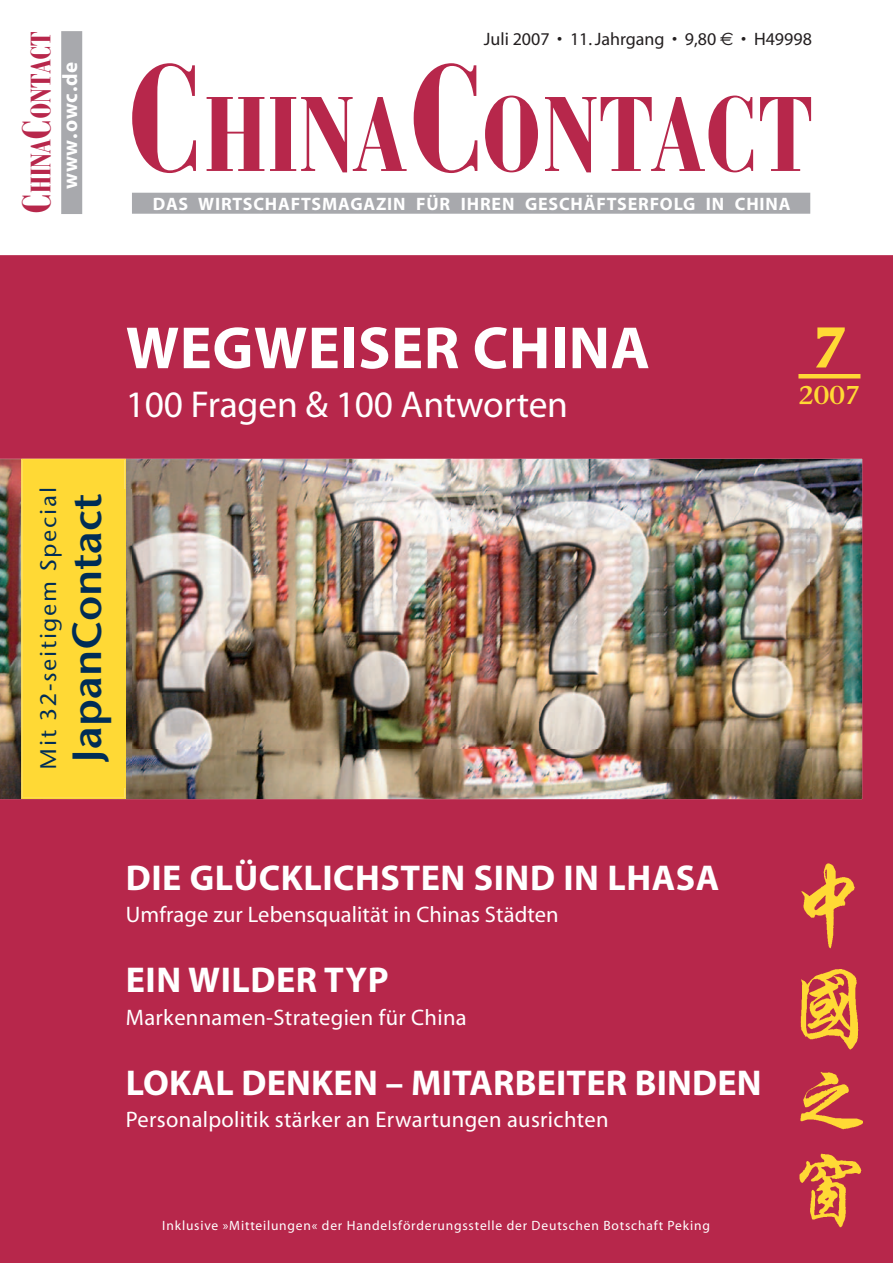
<style>
.page{position:relative;width:893px;height:1263px;background:#fff}
.page>*{position:absolute;margin:0;border:0;box-sizing:border-box;transform-origin:0 0}
.t1{font:700 condensed 105px "Bauer Bodoni";color:#b7274b}
.t2{font:700 60px "Myriad";letter-spacing:.01em;color:#fff}
.t3{font:700 60px "Stone Serif";color:#ffd935}
.t4{font:600 42.75px "Stone Sans";color:#002d56}
.t5{font:37.5px "Myriad";letter-spacing:-.005em;color:#fff}
.t6{font:700 36px "Myriad";letter-spacing:.015em;color:#fff}
.t7{font:700 condensed 27.75px "Bauer Bodoni";color:#b7274b}
.t8{font:600 27px "Stone Serif";color:#ffd935}
.t9{font:500 23.7px "Stone Sans";letter-spacing:.07em;color:#002d56}
.t10{font:22.5px "Myriad";letter-spacing:.015em;color:#fff}
.t11{font:700 21px "Myriad";letter-spacing:.04em;color:#fff}
.t12{font:700 18px "Myriad";letter-spacing:.045em;color:#fff}
.t13{font:18px "Myriad";color:#231f20}
.t14{font:13.5px "Myriad";letter-spacing:.06em;color:#fff}
.s1{font-size:39.75px}
.s2{font-family:"Euro Sans"}
.s3{font-size:150px}
</style>
<div class="page">
<div style="left:0;top:255px;width:893px;height:1008px;background:#b7274b"></div>
<div style="left:132px;top:193px;width:678px;height:21px;background:#a8a9ad"></div>
<div style="left:61px;top:31px;width:21px;height:183px;background:#a8a9ad"></div>
<hr style="left:798px;top:374px;width:62px;height:4px;background:#ffd935">
<img style="left:798px;top:1147px;width:70px;height:83px">
<img style="left:798px;top:969px;width:65px;height:85px">
<img style="left:798px;top:1067px;width:65px;height:66px">
<img style="left:798px;top:862px;width:64px;height:91px">
<img style="left:0;top:459px;width:21px;height:340px">
<img style="left:126px;top:459px;width:325px;height:291px">
<img style="left:451px;top:459px;width:359px;height:291px">
<img style="left:810px;top:459px;width:52px;height:340px">
<img style="left:126px;top:750px;width:685px;height:49px">
<svg style="left:21px;top:459px;width:105px;height:340px;background:#fed938"></svg>
<div style="left:42px;top:490px;width:89px;height:298px;background:#ffd935"></div>
<p class="t7" style="left:30px;top:214px;width:184px;rotate:-90deg"><span class="s1">C</span>HINA<span class="s1">C</span>ONTACT</p>
<p class="t11" style="left:62px;top:189px;width:129px;rotate:-90deg">www.owc.de</p>
<p class="t13" style="left:484px;top:33px;width:329px">Juli 2007 • 11. Jahrgang • 9,80 <span class="s2">€</span> • H49998</p>
<h1 class="t1" style="left:126px;top:94px;width:689px"><span class="s3">C</span>HINA<span class="s3">C</span>ONTACT</h1>
<p class="t12" style="left:153px;top:197px;width:639px">DAS WIRTSCHAFTSMAGAZIN FÜR IHREN GESCHÄFTSERFOLG IN CHINA</p>
<h2 class="t2" style="left:126px;top:326px;width:526px">WEGWEISER CHINA</h2>
<h3 class="t5" style="left:126px;top:390px;width:444px">100 Fragen &amp; 100 Antworten</h3>
<p class="t9" style="left:39px;top:770px;width:284px;rotate:-90deg">Mit 32-seitigem Special</p>
<h3 class="t4" style="left:70px;top:763px;width:270px;rotate:-90deg">JapanContact</h3>
<h3 class="t6" style="left:126px;top:864px;width:595px">DIE GLÜCKLICHSTEN SIND IN LHASA</h3>
<p class="t10" style="left:126px;top:906px;width:434px">Umfrage zur Lebensqualität in Chinas Städten</p>
<h3 class="t6" style="left:126px;top:967px;width:264px">EIN WILDER TYP</h3>
<p class="t10" style="left:126px;top:1009px;width:342px">Markennamen-Strategien für China</p>
<h3 class="t6" style="left:126px;top:1069px;width:637px">LOKAL DENKEN – MITARBEITER BINDEN</h3>
<p class="t10" style="left:126px;top:1111px;width:484px">Personalpolitik stärker an Erwartungen ausrichten</p>
<p class="t14" style="left:162px;top:1220px;width:549px">Inklusive »Mitteilungen« der Handelsförderungsstelle der Deutschen Botschaft Peking</p>
<h2 class="t3" style="left:812px;top:323px;width:37px">7</h2>
<p class="t8" style="left:798px;top:384px;width:63px">2007</p>
</div>
